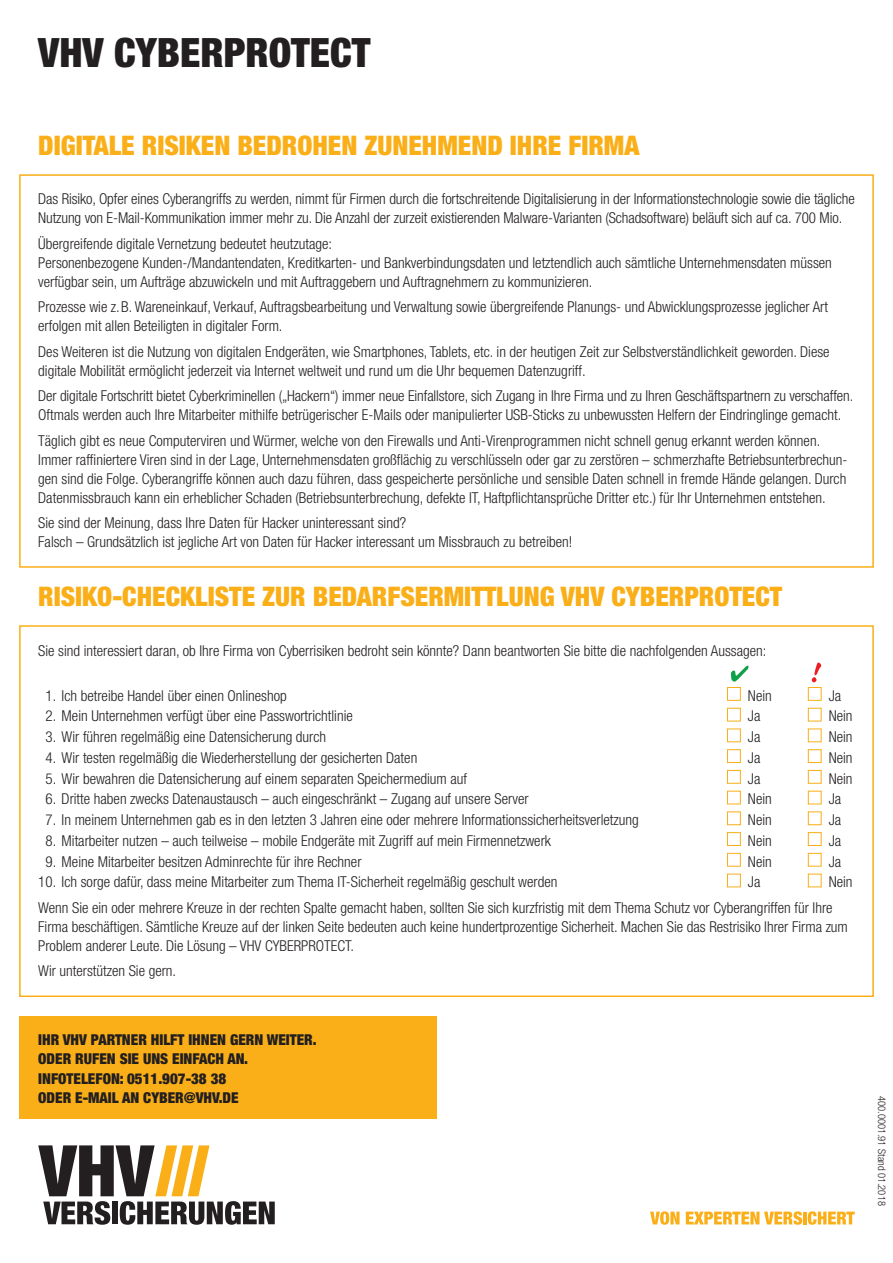
<style>
.page{position:relative;width:893px;height:1263px;background:#fff}
.page>*{position:absolute;margin:0;border:0;box-sizing:border-box;transform-origin:0 0}
.Headline_27_schwarz{font:900 condensed 40.5px "Helvetica Neue";color:#231f20}
.HEADLINE_18_ORANGE{font:900 condensed 27px "Helvetica Neue";color:#faaf18}
.FLIESSTEXT_Abstand_v{font:300 condensed 15px/19px "Helvetica Neue";color:#231f20}
.FLIEßTEXT{font:300 condensed 15px/19px "Helvetica Neue";color:#231f20}
.Kontaktkasten_12pt{font:900 condensed 15px "Helvetica Neue";color:#231f20}
.DRUCKSTÜCKNUMMER{font:300 condensed 10.5px "Helvetica Neue";color:#231f20}
</style>
<div class="page">
<div style="left:19px;top:625px;width:855px;height:372px;border:2px solid #faaf18"></div>
<div style="left:727px;top:687px;width:14px;height:14px;border:1px solid #faaf18"></div>
<div style="left:808px;top:687px;width:13px;height:14px;border:1px solid #faaf18"></div>
<div style="left:727px;top:708px;width:14px;height:13px;border:1px solid #faaf18"></div>
<div style="left:808px;top:708px;width:13px;height:13px;border:1px solid #faaf18"></div>
<div style="left:727px;top:728px;width:14px;height:14px;border:1px solid #faaf18"></div>
<div style="left:808px;top:728px;width:13px;height:14px;border:1px solid #faaf18"></div>
<div style="left:727px;top:749px;width:14px;height:14px;border:1px solid #faaf18"></div>
<div style="left:808px;top:749px;width:13px;height:14px;border:1px solid #faaf18"></div>
<div style="left:727px;top:770px;width:14px;height:14px;border:1px solid #faaf18"></div>
<div style="left:808px;top:770px;width:13px;height:14px;border:1px solid #faaf18"></div>
<div style="left:727px;top:791px;width:14px;height:13px;border:1px solid #faaf18"></div>
<div style="left:808px;top:791px;width:13px;height:13px;border:1px solid #faaf18"></div>
<div style="left:727px;top:811px;width:14px;height:14px;border:1px solid #faaf18"></div>
<div style="left:808px;top:811px;width:13px;height:14px;border:1px solid #faaf18"></div>
<div style="left:727px;top:832px;width:14px;height:14px;border:1px solid #faaf18"></div>
<div style="left:808px;top:832px;width:13px;height:14px;border:1px solid #faaf18"></div>
<div style="left:727px;top:853px;width:14px;height:13px;border:1px solid #faaf18"></div>
<div style="left:808px;top:853px;width:13px;height:13px;border:1px solid #faaf18"></div>
<div style="left:727px;top:874px;width:14px;height:13px;border:1px solid #faaf18"></div>
<div style="left:808px;top:874px;width:13px;height:13px;border:1px solid #faaf18"></div>
<div style="left:19px;top:174px;width:855px;height:394px;border:2px solid #faaf18"></div>
<svg style="left:38px;top:1145px;width:237px;height:80px"></svg>
<svg style="left:650px;top:1211px;width:29px;height:14px"></svg>
<svg style="left:686px;top:1211px;width:116px;height:14px"></svg>
<hr style="left:803px;top:1211px;width:4px;height:13px;background:#faaf18">
<svg style="left:808px;top:1211px;width:47px;height:14px"></svg>
<div style="left:19px;top:1016px;width:418px;height:103px;background:#faaf18"></div>
<svg style="left:731px;top:665px;width:17px;height:17px"></svg>
<svg style="left:812px;top:663px;width:9px;height:19px"></svg>
<p class="Headline_27_schwarz" style="left:38px;top:28px;width:334px">VHV CYBERPROTECT</p>
<p class="HEADLINE_18_ORANGE" style="left:38px;top:129px;width:603px">DIGITALE RISIKEN BEDROHEN ZUNEHMEND IHRE FIRMA</p>
<p class="FLIEßTEXT" style="left:38px;top:189px;width:818px">Das Risiko, Opfer eines Cyberangriffs zu werden, nimmt für Firmen durch die fortschreitende Digitalisierung in der Informationstechnologie sowie die tägliche<br>Nutzung von E-Mail-Kommunikation immer mehr zu. Die Anzahl der zurzeit existierenden Malware-Varianten (Schadsoftware) beläuft sich auf ca. 700 Mio.</p>
<p class="FLIESSTEXT_Abstand_v" style="left:38px;top:234px;width:295px">Übergreifende digitale Vernetzung bedeutet heutzutage:</p>
<p class="FLIEßTEXT" style="left:38px;top:253px;width:795px">Personenbezogene Kunden-/Mandantendaten, Kreditkarten- und Bankverbindungsdaten und letztendlich auch sämtliche Unternehmensdaten müssen verfügbar sein, um Aufträge abzuwickeln und mit Auftraggebern und Auftragnehmern zu kommunizieren.</p>
<p class="FLIESSTEXT_Abstand_v" style="left:38px;top:297px;width:791px">Prozesse wie z.B. Wareneinkauf, Verkauf, Auftragsbearbeitung und Verwaltung sowie übergreifende Planungs- und Abwicklungsprozesse jeglicher Art erfolgen mit allen Beteiligten in digitaler Form.</p>
<p class="FLIESSTEXT_Abstand_v" style="left:38px;top:342px;width:793px">Des Weiteren ist die Nutzung von digitalen Endgeräten, wie Smartphones, Tablets, etc. in der heutigen Zeit zur Selbstverständlichkeit geworden. Diese digitale Mobilität ermöglicht jederzeit via Internet weltweit und rund um die Uhr bequemen Datenzugriff.</p>
<p class="FLIESSTEXT_Abstand_v" style="left:38px;top:386px;width:816px">Der digitale Fortschritt bietet Cyberkriminellen („Hackern“) immer neue Einfallstore, sich Zugang in Ihre Firma und zu Ihren Geschäftspartnern zu verschaffen.<br>Oftmals werden auch Ihre Mitarbeiter mithilfe betrügerischer E-Mails oder manipulierter USB-Sticks zu unbewussten Helfern der Eindringlinge gemacht.</p>
<p class="FLIESSTEXT_Abstand_v" style="left:38px;top:431px;width:811px">Täglich gibt es neue Computerviren und Würmer, welche von den Firewalls und Anti-Virenprogrammen nicht schnell genug erkannt werden können.<br>Immer raffiniertere Viren sind in der Lage, Unternehmensdaten großflächig zu verschlüsseln oder gar zu zerstören – schmerzhafte Betriebsunterbrechun&shy;gen sind die Folge. Cyberangriffe können auch dazu führen, dass gespeicherte persönliche und sensible Daten schnell in fremde Hände gelangen. Durch Datenmissbrauch kann ein erheblicher Schaden (Betriebsunterbrechung, defekte IT, Haftpflichtansprüche Dritter etc.) für Ihr Unternehmen entstehen.</p>
<p class="FLIESSTEXT_Abstand_v" style="left:38px;top:513px;width:369px">Sie sind der Meinung, dass Ihre Daten für Hacker uninteressant sind?</p>
<p class="FLIEßTEXT" style="left:38px;top:532px;width:536px">Falsch – Grundsätzlich ist jegliche Art von Daten für Hacker interessant um Missbrauch zu betreiben!</p>
<p class="HEADLINE_18_ORANGE" style="left:38px;top:580px;width:746px">RISIKO-CHECKLISTE ZUR BEDARFSERMITTLUNG VHV CYBERPROTECT</p>
<p class="FLIEßTEXT" style="left:38px;top:641px;width:730px">Sie sind interessiert daran, ob Ihre Firma von Cyberrisiken bedroht sein könnte? Dann beantworten Sie bitte die nachfolgenden Aussagen:</p>
<p class="FLIESSTEXT_Abstand_v" style="left:45px;top:686px;width:243px">1. Ich betreibe Handel über einen Onlineshop</p>
<p class="FLIESSTEXT_Abstand_v" style="left:748px;top:686px;width:25px">Nein</p>
<p class="FLIESSTEXT_Abstand_v" style="left:829px;top:686px;width:14px">Ja</p>
<p class="FLIESSTEXT_Abstand_v" style="left:45px;top:706px;width:309px">2. Mein Unternehmen verfügt über eine Passwortrichtlinie</p>
<p class="FLIESSTEXT_Abstand_v" style="left:748px;top:706px;width:14px">Ja</p>
<p class="FLIESSTEXT_Abstand_v" style="left:829px;top:706px;width:25px">Nein</p>
<p class="FLIESSTEXT_Abstand_v" style="left:45px;top:727px;width:282px">3. Wir führen regelmäßig eine Datensicherung durch</p>
<p class="FLIESSTEXT_Abstand_v" style="left:748px;top:727px;width:14px">Ja</p>
<p class="FLIESSTEXT_Abstand_v" style="left:829px;top:727px;width:25px">Nein</p>
<p class="FLIESSTEXT_Abstand_v" style="left:45px;top:748px;width:373px">4. Wir testen regelmäßig die Wiederherstellung der gesicherten Daten</p>
<p class="FLIESSTEXT_Abstand_v" style="left:748px;top:748px;width:14px">Ja</p>
<p class="FLIESSTEXT_Abstand_v" style="left:829px;top:748px;width:25px">Nein</p>
<p class="FLIESSTEXT_Abstand_v" style="left:45px;top:769px;width:423px">5. Wir bewahren die Datensicherung auf einem separaten Speichermedium auf</p>
<p class="FLIESSTEXT_Abstand_v" style="left:748px;top:769px;width:14px">Ja</p>
<p class="FLIESSTEXT_Abstand_v" style="left:829px;top:769px;width:25px">Nein</p>
<p class="FLIESSTEXT_Abstand_v" style="left:45px;top:789px;width:485px">6. Dritte haben zwecks Datenaustausch – auch eingeschränkt – Zugang auf unsere Server</p>
<p class="FLIESSTEXT_Abstand_v" style="left:748px;top:789px;width:25px">Nein</p>
<p class="FLIESSTEXT_Abstand_v" style="left:829px;top:789px;width:14px">Ja</p>
<p class="FLIESSTEXT_Abstand_v" style="left:45px;top:810px;width:595px">7. In meinem Unternehmen gab es in den letzten 3 Jahren eine oder mehrere Informationssicherheitsverletzung</p>
<p class="FLIESSTEXT_Abstand_v" style="left:748px;top:810px;width:25px">Nein</p>
<p class="FLIESSTEXT_Abstand_v" style="left:829px;top:810px;width:14px">Ja</p>
<p class="FLIESSTEXT_Abstand_v" style="left:45px;top:831px;width:507px">8. Mitarbeiter nutzen – auch teilweise – mobile Endgeräte mit Zugriff auf mein Firmennetzwerk</p>
<p class="FLIESSTEXT_Abstand_v" style="left:748px;top:831px;width:25px">Nein</p>
<p class="FLIESSTEXT_Abstand_v" style="left:829px;top:831px;width:14px">Ja</p>
<p class="FLIESSTEXT_Abstand_v" style="left:45px;top:852px;width:318px">9. Meine Mitarbeiter besitzen Adminrechte für ihre Rechner</p>
<p class="FLIESSTEXT_Abstand_v" style="left:748px;top:852px;width:25px">Nein</p>
<p class="FLIESSTEXT_Abstand_v" style="left:829px;top:852px;width:14px">Ja</p>
<p class="FLIESSTEXT_Abstand_v" style="left:38px;top:872px;width:521px">10. Ich sorge dafür, dass meine Mitarbeiter zum Thema IT-Sicherheit regelmäßig geschult werden</p>
<p class="FLIESSTEXT_Abstand_v" style="left:748px;top:872px;width:14px">Ja</p>
<p class="FLIESSTEXT_Abstand_v" style="left:829px;top:872px;width:25px">Nein</p>
<p class="FLIESSTEXT_Abstand_v" style="left:38px;top:898px;width:811px">Wenn Sie ein oder mehrere Kreuze in der rechten Spalte gemacht haben, sollten Sie sich kurzfristig mit dem Thema Schutz vor Cyberangriffen für Ihre<br>Firma beschäftigen. Sämtliche Kreuze auf der linken Seite bedeuten auch keine hundertprozentige Sicherheit. Machen Sie das Restrisiko Ihrer Firma zum<br>Problem anderer Leute. Die Lösung – VHV CYBERPROTECT.</p>
<p class="FLIESSTEXT_Abstand_v" style="left:38px;top:961px;width:139px">Wir unterstützen Sie gern.</p>
<p class="Kontaktkasten_12pt" style="left:38px;top:1031px;width:280px">IHR VHV PARTNER HILFT IHNEN GERN WEITER.</p>
<p class="Kontaktkasten_12pt" style="left:38px;top:1050px;width:211px">ODER RUFEN SIE UNS EINFACH AN.</p>
<p class="Kontaktkasten_12pt" style="left:38px;top:1069px;width:190px">INFOTELEFON: 0511.907-38 38</p>
<p class="Kontaktkasten_12pt" style="left:38px;top:1088px;width:202px">ODER E-MAIL AN CYBER@VHV.DE</p>
<p class="DRUCKSTÜCKNUMMER" style="left:888px;top:1096px;width:111px;rotate:90deg">400.0001.91 Stand 01.2018</p>
</div>
